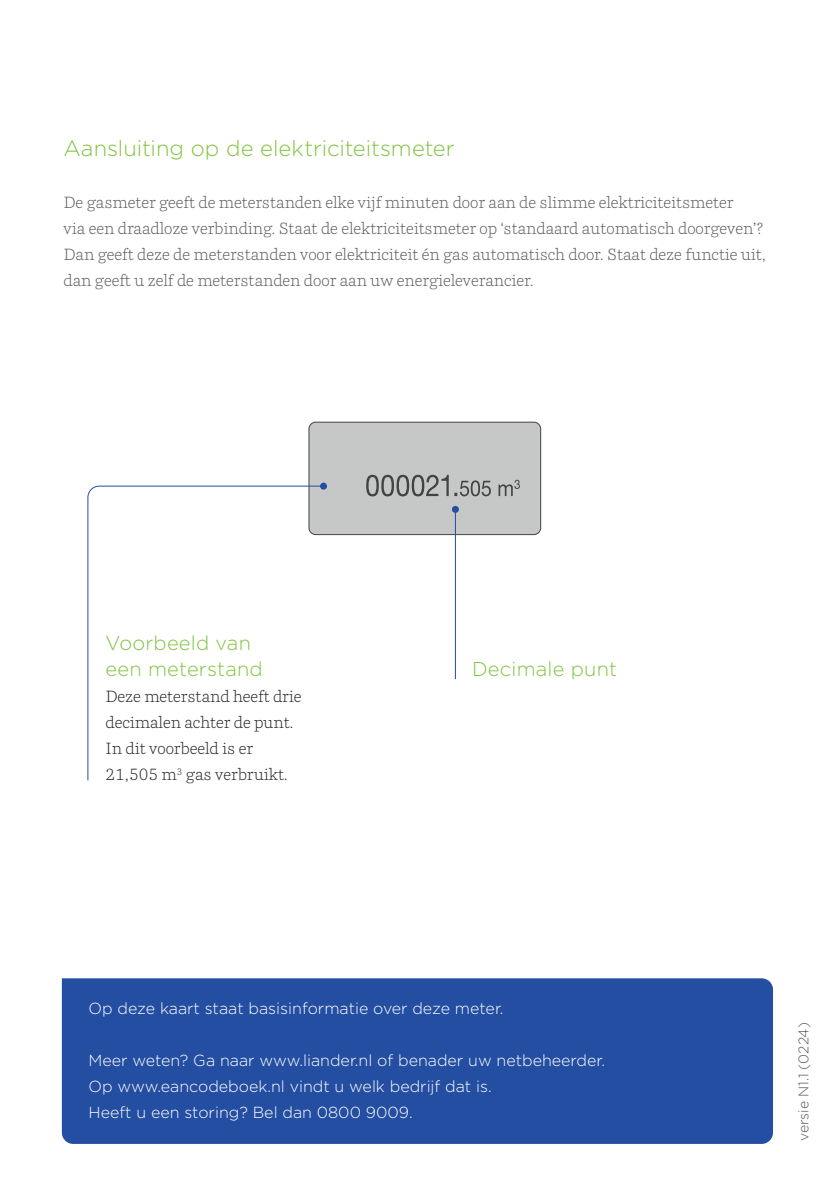
<style>
.page{position:relative;width:840px;height:1191px;background:#fff}
.page>*{position:absolute;margin:0;border:0;box-sizing:border-box;transform-origin:0 0}
.t1{font:300 22px "Gotham";color:#81c340}
.t2{font:300 20px/26px "Gotham";letter-spacing:.01em;color:#81c340}
.t3{font:300 16px/26px "Parry";color:#57585a}
.t4{font:300 16px "Gotham";color:#fff}
.t5{font:300 16px/26px "Parry";color:#231f20}
.t6{font:300 14px "Gotham";color:#57585a}
</style>
<div class="page">
<div style="left:309px;top:422px;width:231px;height:112px;background:#c6c8c8;border-radius:7px"></div>
<div style="left:308px;top:422px;width:233px;height:113px;border:1px solid #424344;border-radius:7px"></div>
<svg style="left:366px;top:475px;width:153px;height:21px"></svg>
<div style="left:62px;top:978px;width:710px;height:165px;background:#244ea1"></div>
<svg style="left:87px;top:485px;width:237px;height:296px"></svg>
<div style="left:320px;top:482px;width:7px;height:7px;background:#244ea1;border-radius:50%"></div>
<hr style="left:454px;top:509px;width:1px;height:170px;background:#244ea1">
<div style="left:451px;top:506px;width:7px;height:7px;background:#244ea1;border-radius:50%"></div>
<p class="t1" style="left:63px;top:134px;width:392px">Aansluiting op de elektriciteitsmeter</p>
<p class="t3" style="left:63px;top:189px;width:703px">De gasmeter geeft de meterstanden elke vijf minuten door aan de slimme elektriciteitsmeter<br>via een draadloze verbinding. Staat de elektriciteitsmeter op ‘standaard automatisch doorgeven’?<br>Dan geeft deze de meterstanden voor elektriciteit én gas automatisch door. Staat deze functie uit, dan geeft u zelf de meterstanden door aan uw energieleverancier.</p>
<p class="t2" style="left:105px;top:629px;width:158px">Voorbeeld van een meterstand</p>
<p class="t5" style="left:105px;top:683px;width:197px">Deze meterstand heeft drie decimalen achter de punt.<br>In dit voorbeeld is er<br>21,505 m<sup>3</sup> gas verbruikt.</p>
<p class="t2" style="left:472px;top:655px;width:147px">Decimale punt</p>
<p class="t4" style="left:88px;top:998px;width:416px">Op deze kaart staat basisinformatie over deze meter.</p>
<p class="t4" style="left:88px;top:1050px;width:518px">Meer weten? Ga naar www.liander.nl of benader uw netbeheerder.</p>
<p class="t4" style="left:88px;top:1076px;width:404px">Op www.eancodeboek.nl vindt u welk bedrijf dat is.</p>
<p class="t4" style="left:88px;top:1102px;width:325px">Heeft u een storing? Bel dan 0800 9009.</p>
<p class="t6" style="left:794px;top:1141px;width:120px;rotate:-90deg">versie N1.1 (0224)</p>
</div>
